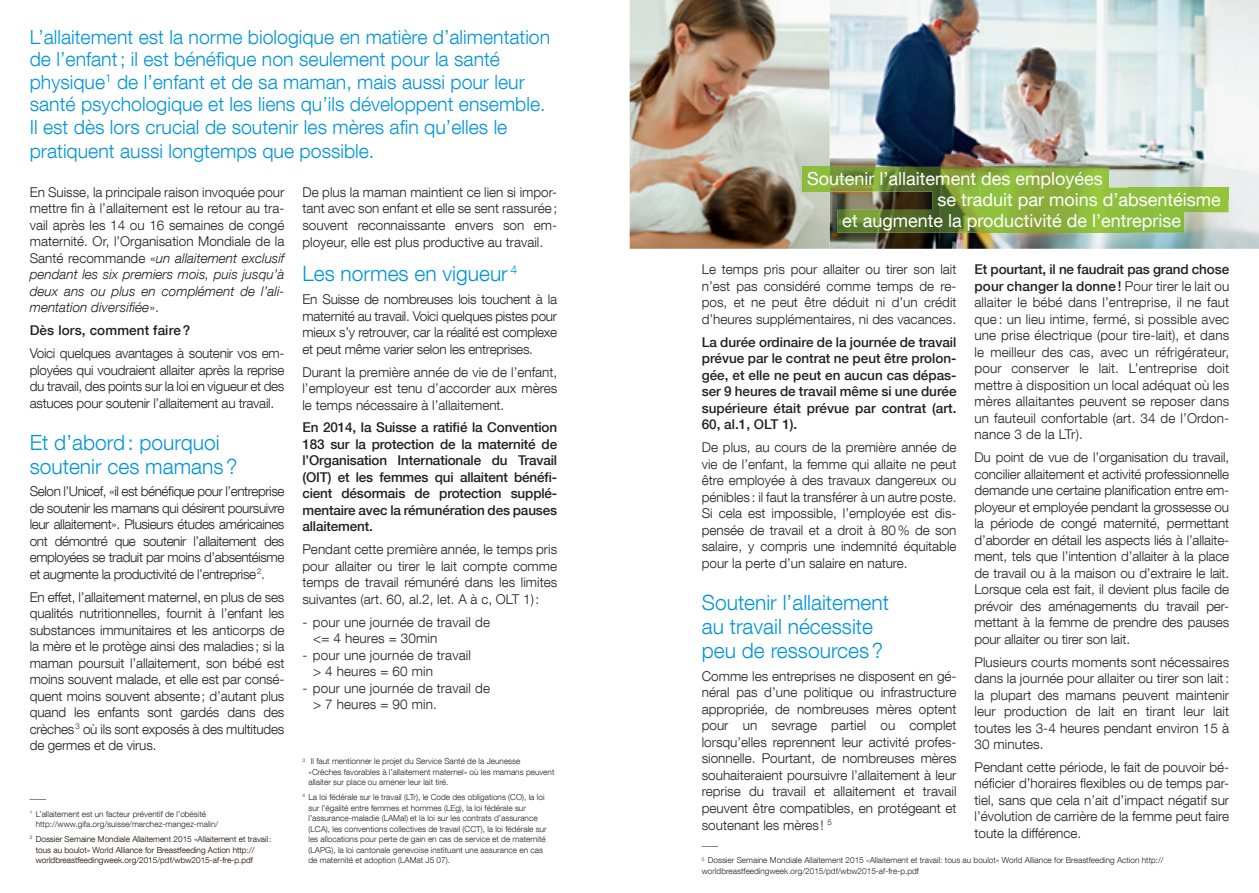
<style>
.page{position:relative;width:1259px;height:893px;background:#fff}
.page>*{position:absolute;margin:0;border:0;box-sizing:border-box;transform-origin:0 0}
.t1{font:300 21px/24px "Helvetica Neue LT Com";color:#0095d9}
.t2{font:300 19.5px/22.8px "Helvetica Neue LT Com";color:#0095d9}
.t3{font:18px "Helvetica Neue LT Com";color:#fff}
.t4{font:300 13.5px/16.5px "Helvetica Neue LT Com";color:#231f20;text-align:justify}
.t5{font:500 13.5px/16.5px "Helvetica Neue LT Com";color:#231f20;text-align:justify}
.t6{font:300 8.25px/10.5px "Helvetica Neue LT Com";color:#231f20}
.t7{font:300 8.25px/14.7px "Helvetica Neue LT Com";color:#150000}
.s1{font-style:italic}
.s2{color:#231f20}
.s3{font-weight:500}
</style>
<div class="page">
<img style="left:629px;top:0;width:630px;height:249px">
<img style="left:829px;top:167px;width:300px;height:33px">
<img style="left:1128px;top:188px;width:100px;height:12px">
<img style="left:837px;top:200px;width:391px;height:33px">
<img style="left:803px;top:167px;width:26px;height:25px">
<p class="t2" style="left:30px;top:25px;width:522px">L’allaitement est la norme biologique en matière d’alimentation de l’enfant ; il est bénéfique non seulement pour la santé physique<sup>1</sup> de l’enfant et de sa maman, mais aussi pour leur santé psychologique et les liens qu’ils développent ensemble.<br>Il est dès lors crucial de soutenir les mères afin qu’elles le pratiquent aussi longtemps que possible.</p>
<p class="t4" style="left:30px;top:183px;width:256px">En Suisse, la principale raison invoquée pour mettre fin à l’allaitement est le retour au tra&shy;vail après les 14 ou 16 semaines de congé maternité. Or, l’Organisation Mondiale de la Santé recommande «<span class="s1">un allaitement exclusif pendant les six premiers mois, puis jusqu’à deux ans ou plus en complément de l’ali&shy;mentation diversifiée</span>».</p>
<p class="t5" style="left:30px;top:322px;width:162px">Dès lors, comment faire ?</p>
<p class="t4" style="left:30px;top:345px;width:256px">Voici quelques avantages à soutenir vos em&shy;ployées qui voudraient allaiter après la reprise du travail, des points sur la loi en vigueur et des astuces pour soutenir l’allaitement au travail.</p>
<h1 class="t1" style="left:30px;top:430px;width:209px">Et d’abord : pourquoi soutenir ces mamans ?</h1>
<p class="t4" style="left:30px;top:483px;width:256px">Selon l’Unicef, «il est bénéfique pour l’entreprise de soutenir les mamans qui désirent poursuivre leur allaitement». Plusieurs études américaines ont démontré que soutenir l’allaitement des employées se traduit par moins d’absentéisme et augmente la productivité de l’entreprise <sup>2</sup>.</p>
<p class="t4" style="left:30px;top:588px;width:256px">En effet, l’allaitement maternel, en plus de ses qualités nutritionnelles, fournit à l’enfant les substances immunitaires et les anticorps de la mère et le protège ainsi des maladies ; si la maman poursuit l’allaitement, son bébé est moins souvent malade, et elle est par consé&shy;quent moins souvent absente ; d’autant plus quand les enfants sont gardés dans des crèches <sup>3</sup> où ils sont exposés à des multitudes de germes et de virus.</p>
<p class="t6" style="left:30px;top:792px;width:178px;line-height:14.7px">––––<br><sup>1</sup> L’allaitement est un facteur préventif de l’obésité</p>
<p class="t7" style="left:30px;top:817px;width:243px;text-indent:6px"><span class="s2">http://www.gifa.org/suisse/marchez-mangez-malin/<br></span><sup>2</sup> Dossier Semaine Mondiale Allaitement 2015 «Allaitement et travail :</p>
<p class="t7" style="left:36px;top:844px;width:220px;line-height:10.5px">tous au boulot» World Alliance for Breastfeeding Action http:// worldbreastfeedingweek.org/2015/pdf/wbw2015-af-fre-p.pdf</p>
<p class="t4" style="left:302px;top:183px;width:256px">De plus la maman maintient ce lien si impor&shy;tant avec son enfant et elle se sent rassurée ; souvent reconnaissante envers son em&shy;ployeur, elle est plus productive au travail.</p>
<h1 class="t1" style="left:302px;top:261px;width:216px">Les normes en vigueur <sup>4</sup></h1>
<p class="t4" style="left:302px;top:291px;width:256px">En Suisse de nombreuses lois touchent à la maternité au travail. Voici quelques pistes pour mieux s’y retrouver, car la réalité est complexe et peut même varier selon les entreprises.</p>
<p class="t4" style="left:302px;top:363px;width:256px">Durant la première année de vie de l’enfant, l’employeur est tenu d’accorder aux mères le temps nécessaire à l’allaitement.</p>
<p class="t5" style="left:302px;top:419px;width:256px">En 2014, la Suisse a ratifié la Convention 183 sur la protection de la maternité de l’Organisation Internationale du Travail (OIT) et les femmes qui allaitent bénéfi&shy;cient désormais de protection supplé&shy;mentaire avec la rémunération des pauses allaitement.</p>
<p class="t4" style="left:302px;top:541px;width:256px">Pendant cette première année, le temps pris pour allaiter ou tirer le lait compte comme temps de travail rémunéré dans les limites suivantes (art. 60, al.2, let. A à c, OLT 1) :</p>
<p class="t4" style="left:313px;top:613px;width:178px;text-indent:-11px">- pour une journée de travail de &lt;= 4 heures = 30min</p>
<p class="t4" style="left:313px;top:646px;width:159px;text-indent:-11px">- pour une journée de travail &gt; 4 heures = 60 min</p>
<p class="t4" style="left:313px;top:679px;width:178px;text-indent:-11px">- pour une journée de travail de &gt; 7 heures = 90 min.</p>
<p class="t6" style="left:308px;top:756px;width:247px;text-indent:-6px"><sup>3</sup> Il faut mentionner le projet du Service Santé de la Jeunesse «Crèches favorables à l’allaitement maternel» où les mamans peuvent allaiter sur place ou amener leur lait tiré.</p>
<p class="t6" style="left:308px;top:792px;width:240px;text-indent:-6px"><sup>4</sup> La loi fédérale sur le travail (LTr), le Code des obligations (CO), la loi sur l’égalité entre femmes et hommes (LEg), la loi fédérale sur l’assurance-maladie (LAMal) et la loi sur les contrats d’assurance (LCA), les conventions collectives de travail (CCT), la loi fédérale sur les allocations pour perte de gain en cas de service et de maternité (LAPG), la loi cantonale genevoise instituant une assurance en cas de maternité et adoption (LAMat J5 07).</p>
<h3 class="t3" style="left:807px;top:167px;width:297px">Soutenir l’allaitement des employées</h3>
<h3 class="t3" style="left:937px;top:188px;width:285px">se traduit par moins d’absentéisme</h3>
<h3 class="t3" style="left:842px;top:209px;width:340px">et augmente la productivité de l’entreprise</h3>
<p class="t4" style="left:974px;top:261px;width:256px"><span class="s3">Et pourtant, il ne faudrait pas grand chose pour changer la donne !</span> Pour tirer le lait ou allaiter le bébé dans l’entreprise, il ne faut que : un lieu intime, fermé, si possible avec une prise électrique (pour tire-lait), et dans le meilleur des cas, avec un réfrigérateur, pour conserver le lait. L’entreprise doit mettre à disposition un local adéquat où les mères allaitantes peuvent se reposer dans un fauteuil confortable (art. 34 de l’Ordon&shy;nance 3 de la LTr).</p>
<p class="t4" style="left:974px;top:449px;width:256px">Du point de vue de l’organisation du travail, concilier allaitement et activité professionnelle demande une certaine planification entre em&shy;ployeur et employée pendant la grossesse ou la période de congé maternité, permettant d’aborder en détail les aspects liés à l’allaite&shy;ment, tels que l’intention d’allaiter à la place de travail ou à la maison ou d’extraire le lait.<br>Lorsque cela est fait, il devient plus facile de prévoir des aménagements du travail per&shy;mettant à la femme de prendre des pauses pour allaiter ou tirer son lait.</p>
<p class="t4" style="left:974px;top:653px;width:256px">Plusieurs courts moments sont nécessaires dans la journée pour allaiter ou tirer son lait : la plupart des mamans peuvent maintenir leur production de lait en tirant leur lait toutes les 3-4 heures pendant environ 15 à 30 minutes.</p>
<p class="t4" style="left:974px;top:759px;width:256px">Pendant cette période, le fait de pouvoir bé&shy;néficier d’horaires flexibles ou de temps par&shy;tiel, sans que cela n’ait d’impact négatif sur l’évolution de carrière de la femme peut faire toute la différence.</p>
<p class="t6" style="left:702px;top:838px;width:463px;line-height:14.7px">––––<br><sup>5</sup> Dossier Semaine Mondiale Allaitement 2015 «Allaitement et travail: tous au boulot» World Alliance for Breastfeeding Action http://</p>
<p class="t6" style="left:702px;top:866px;width:219px">worldbreastfeedingweek.org/2015/pdf/wbw2015-af-fre-p.pdf</p>
<p class="t4" style="left:702px;top:261px;width:256px">Le temps pris pour allaiter ou tirer son lait n’est pas considéré comme temps de re&shy;pos, et ne peut être déduit ni d’un crédit d’heures supplémentaires, ni des vacances.</p>
<p class="t5" style="left:702px;top:333px;width:256px">La durée ordinaire de la journée de travail prévue par le contrat ne peut être prolon&shy;gée, et elle ne peut en aucun cas dépas&shy;ser 9 heures de travail même si une durée supérieure était prévue par contrat (art.<br>60, al.1, OLT 1).</p>
<p class="t4" style="left:702px;top:439px;width:256px">De plus, au cours de la première année de vie de l’enfant, la femme qui allaite ne peut être employée à des travaux dangereux ou pénibles : il faut la transférer à un autre poste.<br>Si cela est impossible, l’employée est dis&shy;pensée de travail et a droit à 80 % de son salaire, y compris une indemnité équitable pour la perte d’un salaire en nature.</p>
<h1 class="t1" style="left:702px;top:590px;width:189px">Soutenir l’allaitement au travail nécessite peu de ressources ?</h1>
<p class="t4" style="left:702px;top:667px;width:256px">Comme les entreprises ne disposent en gé&shy;néral pas d’une politique ou infrastructure appropriée, de nombreuses mères optent pour un sevrage partiel ou complet lorsqu’elles reprennent leur activité profes&shy;sionnelle. Pourtant, de nombreuses mères souhaiteraient poursuivre l’allaitement à leur reprise du travail et allaitement et travail peuvent être compatibles, en protégeant et soutenant les mères ! <sup>5</sup></p>
</div>
